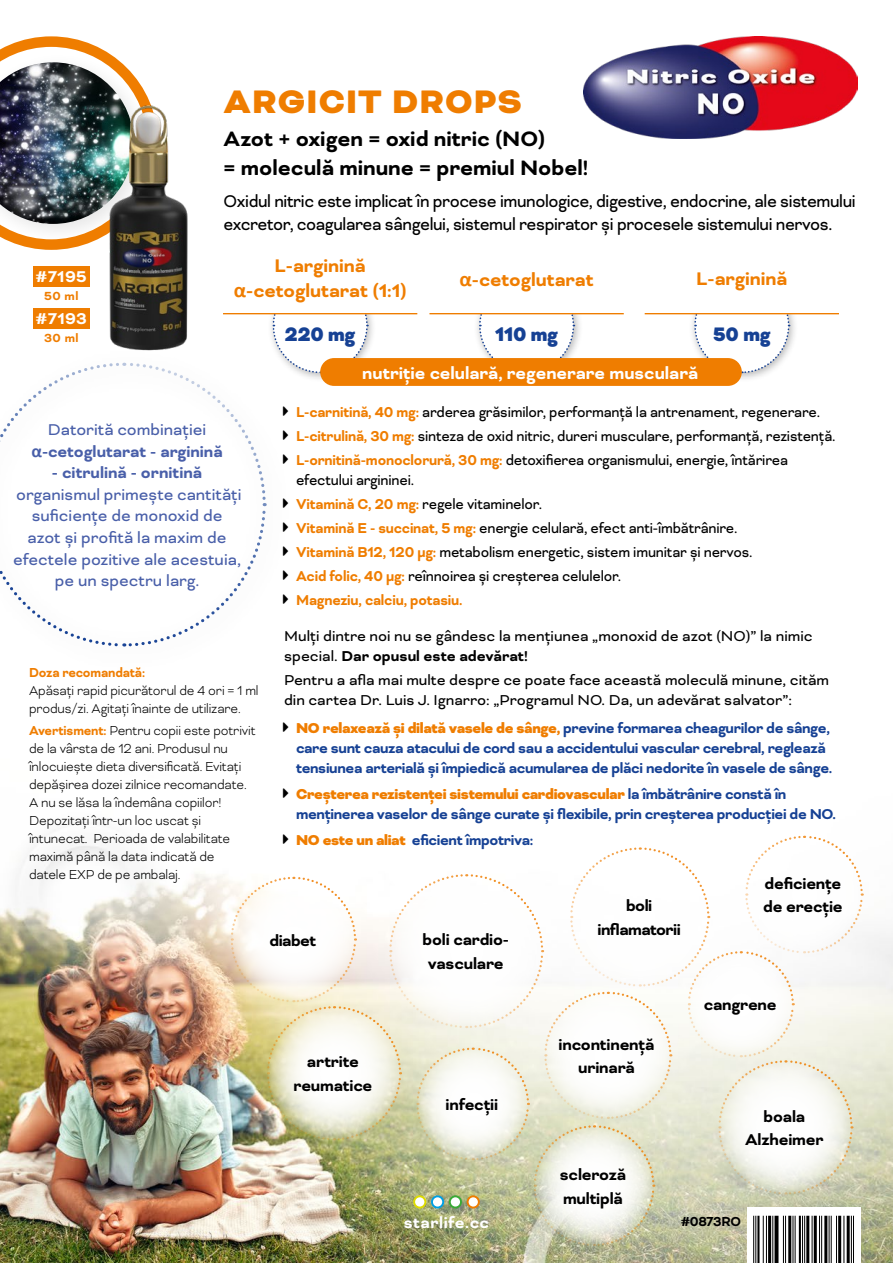
<style>
.page{position:relative;width:893px;height:1263px;background:#fff}
.page>*{position:absolute;margin:0;border:0;box-sizing:border-box;transform-origin:0 0}
.t1{font:900 37.5px "Bicyclette";letter-spacing:.03em;color:#ef7d00}
.t2{font:700 24px/28.8px "Bicyclette";color:#000}
.t3{font:900 22.5px "Bicyclette";letter-spacing:-.01em;color:#164194;scale:.96 1}
.t4{font:700 21px/25.2px "Bicyclette";color:#ef7d00;text-align:center}
.t5{font:19.5px/23.4px "Bicyclette";letter-spacing:-.02em;color:#000;scale:.94 1}
.t6{font:700 19.5px "Bicyclette";color:#fff}
.t7{font:700 18px/23.7px "Bicyclette";letter-spacing:-.01em;color:#000}
.t8{font:18px/21.6px "Bicyclette";color:#495fa9;text-align:center}
.t9{font:700 18px/21.6px "Bicyclette";color:#495fa9;text-align:center}
.t10{font:700 18px "Bicyclette";letter-spacing:.03em;color:#fff}
.t11{font:700 18px/23.7px "Bicyclette";letter-spacing:-.03em;color:#000;text-align:center}
.t12{font:16.5px/24px "Bicyclette";letter-spacing:-.01em;color:#000;scale:.94 1}
.t13{font:700 16.5px/19.8px "Bicyclette";letter-spacing:-.02em;color:#164194}
.t14{font:16.5px/19.8px "Bicyclette";letter-spacing:-.01em;color:#000}
.t15{font:300 15px/18px "Bicyclette";letter-spacing:-.01em;color:#000;scale:.93 1}
.t16{font:700 15px "Bicyclette";letter-spacing:-.01em;color:#ef7d00;scale:.93 1}
.t17{font:700 15px "Bicyclette";letter-spacing:-.02em;color:#000;scale:.95 1}
.t18{font:700 13.5px "Bicyclette";letter-spacing:.03em;color:#ef7d00}
.s1{font-family:"Calibri"}
.s2{font-weight:400}
.s3{font-weight:700;color:#ef7d00}
.s4{font-weight:700}
.s5{font-weight:900;color:#ef7d00}
</style>
<div class="page">
<img style="left:0;top:75px;width:893px;height:1188px">
<svg style="left:0;top:36px;width:158px;height:50px"></svg>
<img style="left:0;top:86px;width:393px;height:321px">
<div style="left:33px;top:266px;width:57px;height:20px;background:#ef7d00"></div>
<div style="left:0;top:345px;width:294px;height:329px;background:#fff"></div>
<img style="left:583px;top:36px;width:274px;height:103px">
<div style="left:267px;top:272px;width:110px;height:110px;background:#000;opacity:.3"></div>
<hr style="left:223px;top:313px;width:194px;height:1px;background:#ef7d00">
<div style="left:473px;top:272px;width:111px;height:110px;background:#000;opacity:.3"></div>
<svg style="left:478px;top:314px;width:97px;height:44px"></svg>
<hr style="left:429px;top:313px;width:195px;height:1px;background:#ef7d00">
<div style="left:689px;top:272px;width:110px;height:110px;background:#000;opacity:.3"></div>
<svg style="left:693px;top:314px;width:97px;height:60px"></svg>
<hr style="left:645px;top:313px;width:194px;height:1px;background:#ef7d00">
<div style="left:320px;top:358px;width:422px;height:28px;background:#ef7d00;border-radius:14px"></div>
<div style="left:223px;top:243px;width:194px;height:70px;background:#fff"></div>
<div style="left:429px;top:243px;width:195px;height:70px;background:#fff"></div>
<div style="left:645px;top:243px;width:194px;height:70px;background:#fff"></div>
<svg style="left:283px;top:722px;width:5px;height:10px"></svg>
<svg style="left:283px;top:788px;width:5px;height:9px"></svg>
<svg style="left:0;top:277px;width:369px;height:371px"></svg>
<img style="left:230px;top:834px;width:634px;height:429px">
<p class="t10" style="left:36px;top:266px;width:53px">#7195</p>
<p class="t18" style="left:44px;top:288px;width:36px">50 ml</p>
<p class="t10" style="left:36px;top:308px;width:53px">#7193</p>
<p class="t18" style="left:44px;top:330px;width:36px">30 ml</p>
<h1 class="t1" style="left:224px;top:79px;width:300px">ARGICIT DROPS</h1>
<h2 class="t2" style="left:224px;top:124px;width:366px">Azot + oxigen = oxid nitric (NO)<br>= moleculă minune = premiul Nobel!</h2>
<p class="t5" style="left:224px;top:189px;width:674px">Oxidul nitric este implicat în procese imunologice, digestive, endocrine, ale sistemului excretor, coagularea sângelui, sistemul respirator și procesele sistemului nervos.</p>
<p class="t4" style="left:234px;top:253px;width:174px">L-arginină <span class="s1">α</span>-cetoglutarat (1:1)</p>
<p class="t4" style="left:460px;top:267px;width:136px"><span class="s1">α</span>-cetoglutarat</p>
<p class="t4" style="left:696px;top:266px;width:93px">L-arginină</p>
<h3 class="t3" style="left:285px;top:321px;width:75px">220 mg</h3>
<h3 class="t3" style="left:495px;top:321px;width:67px">110 mg</h3>
<h3 class="t3" style="left:713px;top:321px;width:61px">50 mg</h3>
<p class="t6" style="left:362px;top:361px;width:337px">nutriție celulară, regenerare musculară</p>
<p class="t9" style="left:31px;top:419px;width:193px"><span class="s2">Datorită combinației </span><span class="s1">α</span>-cetoglutarat - arginină</p>
<p class="t9" style="left:52px;top:462px;width:152px">- citrulină - ornitină</p>
<p class="t8" style="left:13px;top:484px;width:230px">organismul primește cantități suficiențe de monoxid de<br>azot și profită la maxim de efectele pozitive ale acestuia, pe un spectru larg.</p>
<p class="t16" style="left:29px;top:663px;width:126px">Doza recomandată:</p>
<p class="t15" style="left:29px;top:681px;width:248px">Apăsați rapid picurătorul de 4 ori = 1 ml produs/zi. Agitați înainte de utilizare.</p>
<p class="t15" style="left:29px;top:721px;width:245px"><span class="s3">Avertisment:</span> Pentru copii este potrivit de la vârsta de 12 ani. Produsul nu înlocuiește dieta diversificată. Evitați depășirea dozei zilnice recomandate.<br>A nu se lăsa la îndemâna copiilor!<br>Depozitați într-un loc uscat și întunecat. Perioada de valabilitate maximă până la data indicată de<br>datele EXP de pe ambalaj.</p>
<p class="t12" style="left:296px;top:400px;width:575px"><span class="s3">L-carnitină, 40 mg:</span> arderea grăsimilor, performanță la antrenament, regenerare.<br><span class="s3">L-citrulină, 30 mg:</span> sinteza de oxid nitric, dureri musculare, performanță, rezistență.<br><span class="s3">L-ornitină-monoclorură, 30 mg:</span> detoxifierea organismului, energie, întărirea</p>
<p class="t12" style="left:296px;top:468px;width:487px">efectului argininei.<br><span class="s3">Vitamină C, 20 mg:</span> regele vitaminelor.<br><span class="s3">Vitamină E - succinat, 5 mg:</span> energie celulară, efect anti-îmbătrânire.<br><span class="s3">Vitamină B12, 120 μg:</span> metabolism energetic, sistem imunitar și nervos.<br><span class="s3">Acid folic, 40 μg:</span> reînnoirea și creșterea celulelor.<br><span class="s3">Magneziu, calciu, potasiu.</span></p>
<p class="t14" style="left:284px;top:626px;width:530px">Mulți dintre noi nu se gândesc la mențiunea „monoxid de azot (NO)” la nimic special. <span class="s4">Dar opusul este adevărat!</span></p>
<p class="t14" style="left:284px;top:670px;width:546px">Pentru a afla mai multe despre ce poate face această moleculă minune, cităm din cartea Dr. Luis J. Ignarro: „Programul NO. Da, un adevărat salvator”:</p>
<p class="t13" style="left:296px;top:718px;width:538px"><span class="s5">NO relaxează și dilată vasele de sânge,</span> previne formarea cheagurilor de sânge, care sunt cauza atacului de cord sau a accidentului vascular cerebral, reglează tensiunea arterială și împiedică acumularea de plăci nedorite în vasele de sânge.</p>
<p class="t13" style="left:296px;top:784px;width:541px"><span class="s5">Creșterea rezistenței sistemului cardiovascular</span> la îmbătrânire constă în menținerea vaselor de sânge curate și flexibile, prin creșterea producției de NO.</p>
<p class="t13" style="left:296px;top:830px;width:239px"><span class="s5">NO este un aliat</span> eficient împotriva:</p>
<p class="t7" style="left:270px;top:928px;width:48px">diabet</p>
<p class="t7" style="left:423px;top:928px;width:88px">boli cardio&shy;vasculare</p>
<p class="t11" style="left:598px;top:894px;width:85px">boli inflamatorii</p>
<p class="t7" style="left:763px;top:872px;width:81px">deficiențe de erecție</p>
<p class="t7" style="left:294px;top:1050px;width:80px;text-align:center">artrite reumatice</p>
<p class="t7" style="left:446px;top:1093px;width:54px">infecții</p>
<p class="t7" style="left:559px;top:1032px;width:97px;text-align:center">incontinență urinară</p>
<p class="t7" style="left:560px;top:1163px;width:68px">scleroză multiplă</p>
<p class="t7" style="left:704px;top:993px;width:74px">cangrene</p>
<p class="t7" style="left:745px;top:1104px;width:80px;text-align:center">boala<br>Alzheimer</p>
<p class="t10" style="left:404px;top:1212px;width:87px">starlife.cc</p>
<p class="t17" style="left:681px;top:1212px;width:65px">#0873RO</p>
</div>
